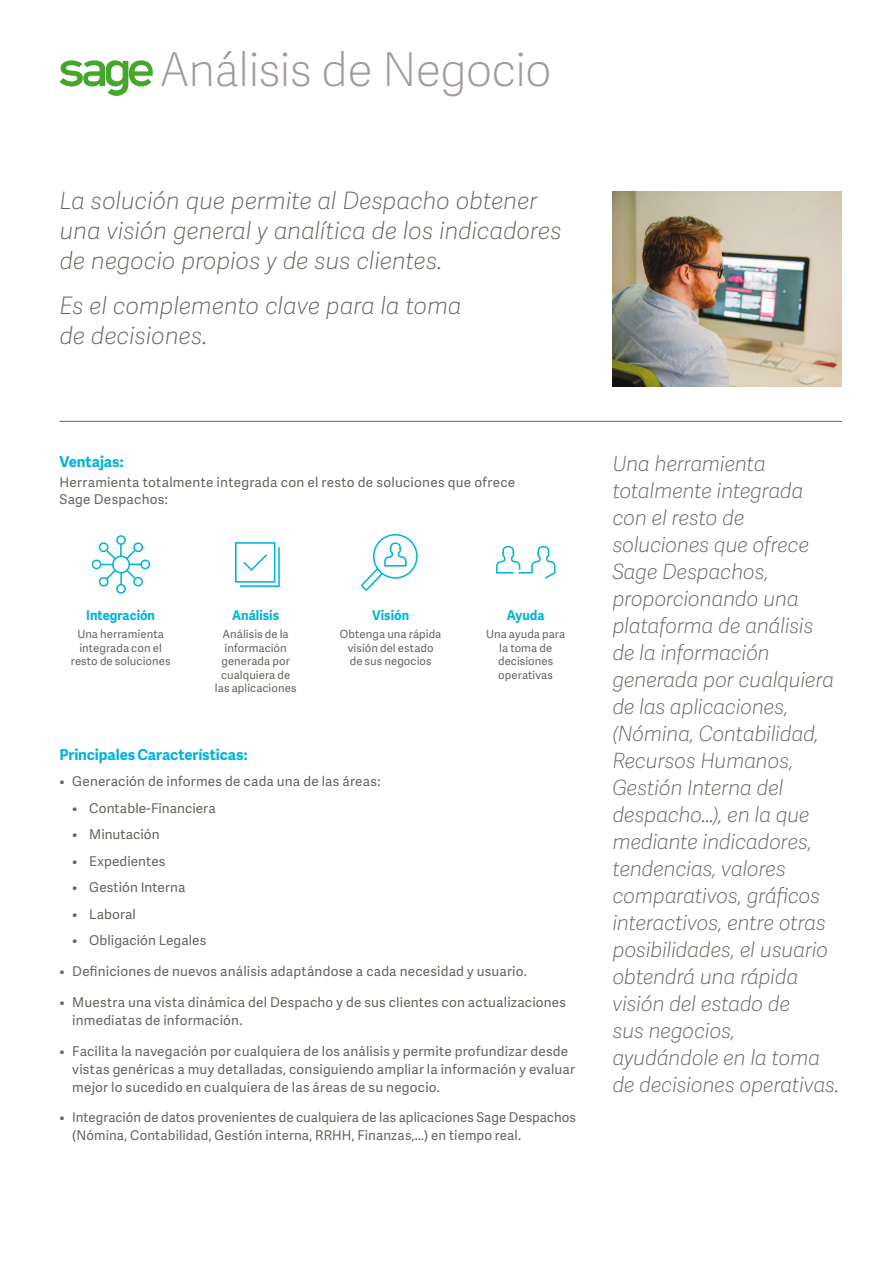
<style>
.page{position:relative;width:893px;height:1263px;background:#fff}
.page>*{position:absolute;margin:0;border:0;box-sizing:border-box;transform-origin:0 0}
.TIT_2{font:46.5px "Adelle Sans SAGE Th";letter-spacing:-.02em;color:#a19c99}
._3_Descripcion{font:italic 24px/30px "Adelle Sans SAGE Th";letter-spacing:-.005em;color:#64665d}
._7_Customer{font:italic 21px/27px "Adelle Sans SAGE Th";letter-spacing:-.015em;color:#64665d}
._4_Subhead_Text{font:700 15px "Adelle Sans SAGE";letter-spacing:-.005em;color:#00b3d8}
._6_Bolitos{font:13.5px/18px "Adelle Sans SAGE";letter-spacing:.015em;color:#64665d}
._6_Bolitos_2{font:13.5px "Adelle Sans SAGE";letter-spacing:.005em;color:#64665d}
._12_Tit_Iconos{font:700 13.5px "Adelle Sans SAGE";color:#00b3d8;scale:.95 1}
.t1{font:13.5px "Adelle Sans SAGE Lt";color:#64665d}
._12_Texto_Iconos{font:11.25px/13.5px "Adelle Sans SAGE";letter-spacing:.005em;color:#64665d;text-align:center}
</style>
<div class="page">
<img style="left:612px;top:191px;width:230px;height:195px">
<svg style="left:60px;top:60px;width:93px;height:36px"></svg>
<hr style="left:60px;top:421px;width:782px;height:1px;background:#64665d">
<svg style="left:92px;top:535px;width:58px;height:59px"></svg>
<svg style="left:496px;top:546px;width:59px;height:33px"></svg>
<svg style="left:361px;top:534px;width:57px;height:57px"></svg>
<svg style="left:235px;top:542px;width:45px;height:45px"></svg>
<p class="TIT_2" style="left:160px;top:36px;width:394px">Análisis de Negocio</p>
<p class="_3_Descripcion" style="left:60px;top:185px;width:504px">La solución que permite al Despacho obtener una visión general y analítica de los indicadores de negocio propios y de sus clientes.</p>
<p class="_3_Descripcion" style="left:60px;top:290px;width:403px">Es el complemento clave para la toma de decisiones.</p>
<p class="t1" style="left:10px;top:326px;width:141px">Product category icons</p>
<p class="_4_Subhead_Text" style="left:60px;top:450px;width:66px">Ventajas:</p>
<p class="_6_Bolitos" style="left:60px;top:474px;width:457px;line-height:16.5px">Herramienta totalmente integrada con el resto de soluciones que ofrece<br>Sage Despachos:</p>
<p class="_12_Tit_Iconos" style="left:86px;top:606px;width:74px">Integración</p>
<p class="_12_Texto_Iconos" style="left:71px;top:627px;width:101px">Una herramienta integrada con el resto de soluciones</p>
<p class="_12_Tit_Iconos" style="left:232px;top:606px;width:51px">Análisis</p>
<p class="_12_Texto_Iconos" style="left:215px;top:627px;width:83px">Análisis de la información generada por cualquiera de las aplicaciones</p>
<p class="_12_Tit_Iconos" style="left:372px;top:606px;width:40px">Visión</p>
<p class="_12_Texto_Iconos" style="left:340px;top:627px;width:103px">Obtenga una rápida visión del estado de sus negocios</p>
<p class="_12_Tit_Iconos" style="left:507px;top:606px;width:41px">Ayuda</p>
<p class="_12_Texto_Iconos" style="left:486px;top:627px;width:81px">Una ayuda para la toma de decisiones operativas</p>
<p class="_4_Subhead_Text" style="left:60px;top:743px;width:190px">Principales Características:</p>
<p class="_6_Bolitos" style="left:60px;top:772px;width:322px">• Generación de informes de cada una de las áreas:</p>
<p class="_6_Bolitos_2" style="left:72px;top:798px;width:145px">• Contable-Financiera</p>
<p class="_6_Bolitos_2" style="left:72px;top:825px;width:89px">• Minutación</p>
<p class="_6_Bolitos_2" style="left:72px;top:851px;width:95px">• Expedientes</p>
<p class="_6_Bolitos_2" style="left:72px;top:878px;width:115px">• Gestión Interna</p>
<p class="_6_Bolitos_2" style="left:72px;top:904px;width:65px">• Laboral</p>
<p class="_6_Bolitos_2" style="left:72px;top:931px;width:136px">• Obligación Legales</p>
<p class="_6_Bolitos" style="left:60px;top:962px;width:469px">• Definiciones de nuevos análisis adaptándose a cada necesidad y usuario.</p>
<p class="_6_Bolitos" style="left:72px;top:992px;width:495px;text-indent:-13px">• Muestra una vista dinámica del Despacho y de sus clientes con actualizaciones inmediatas de información.</p>
<p class="_6_Bolitos" style="left:72px;top:1041px;width:504px;text-indent:-13px">• Facilita la navegación por cualquiera de los análisis y permite profundizar desde vistas genéricas a muy detalladas, consiguiendo ampliar la información y evaluar mejor lo sucedido en cualquiera de las áreas de su negocio.</p>
<p class="_6_Bolitos" style="left:72px;top:1108px;width:505px;text-indent:-13px">• Integración de datos provenientes de cualquiera de las aplicaciones Sage Despachos (Nómina, Contabilidad, Gestión interna, RRHH, Finanzas,...) en tiempo real.</p>
<p class="t1" style="left:141px;top:1001px;width:51px">UI icons</p>
<p class="_7_Customer" style="left:612px;top:449px;width:228px">Una herramienta totalmente integrada con el resto de soluciones que ofrece<br>Sage Despachos, proporcionando una plataforma de análisis de la información generada por cualquiera de las aplicaciones, (Nómina, Contabilidad,<br>Recursos Humanos,<br>Gestión Interna del despacho...), en la que mediante indicadores, tendencias, valores comparativos, gráficos interactivos, entre otras posibilidades, el usuario obtendrá una rápida visión del estado de<br>sus negocios, ayudándole en la toma de decisiones operativas.</p>
</div>
